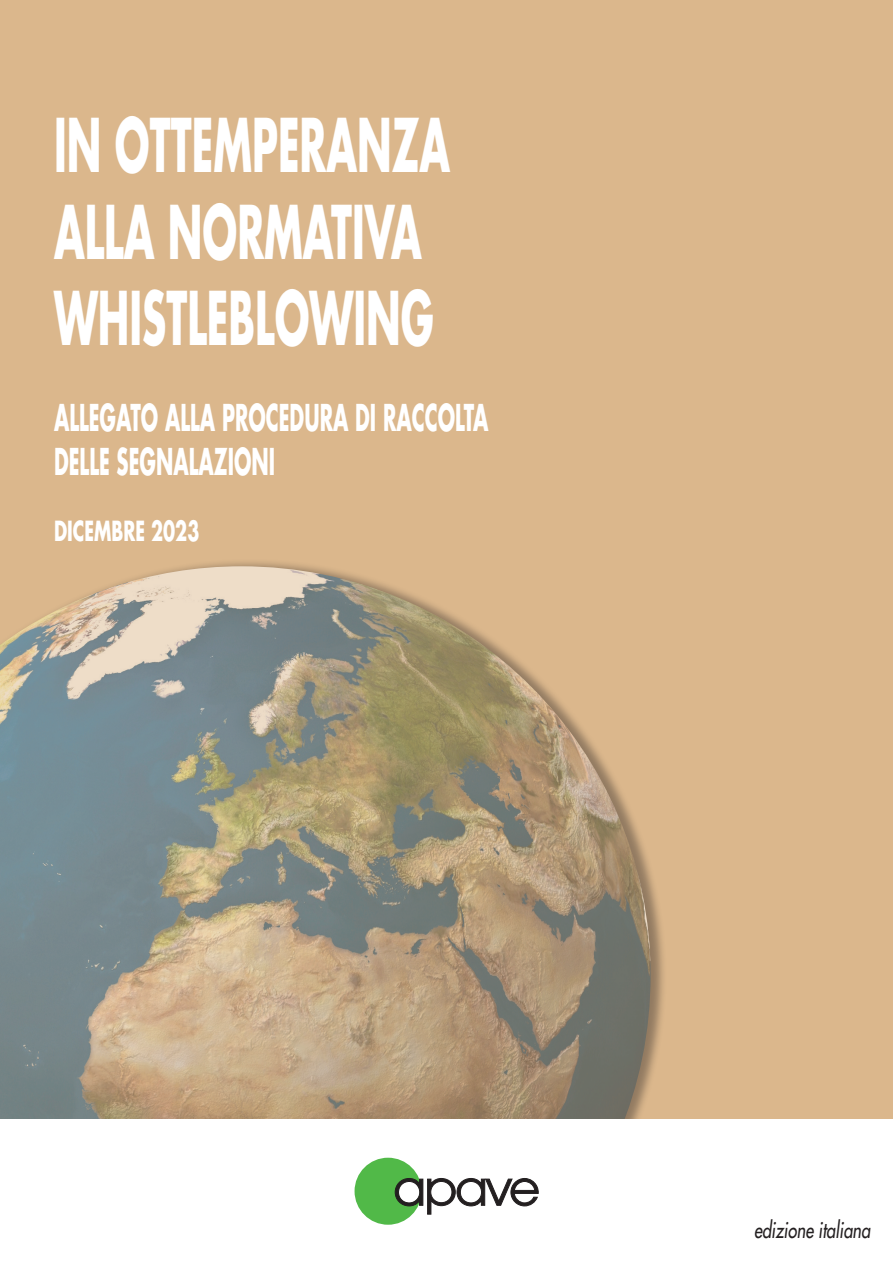
<style>
.page{position:relative;width:893px;height:1263px;background:#fff}
.page>*{position:absolute;margin:0;border:0;box-sizing:border-box;transform-origin:0 0}
.t1{font:700 72px "Futura Std";color:#fff;scale:.55 1}
.t2{font:700 36px "Futura Std";color:#fff;scale:.55 1}
.t3{font:700 27px "Futura Std";color:#fff;scale:.65 1}
.t4{font:italic 500 21.6px "Futura Std";color:#231f20;scale:.76 1}
</style>
<div class="page">
<div style="left:0;top:0;width:893px;height:1118px;background:#dbb78c"></div>
<div style="left:0;top:558px;width:667px;height:560px;background:#231f20;opacity:.75"></div>
<img style="left:0;top:566px;width:651px;height:552px">
<div style="left:355px;top:1158px;width:67px;height:67px;background:#51b948;border-radius:50%"></div>
<svg style="left:395px;top:1178px;width:144px;height:36px"></svg>
<p class="t1" style="left:54px;top:97px;width:722px">IN OTTEMPERANZA</p>
<p class="t1" style="left:54px;top:184px;width:671px">ALLA NORMATIVA</p>
<p class="t1" style="left:54px;top:270px;width:692px">WHISTLEBLOWING</p>
<p class="t2" style="left:54px;top:394px;width:792px">ALLEGATO ALLA PROCEDURA DI RACCOLTA</p>
<p class="t2" style="left:54px;top:437px;width:404px">DELLE SEGNALAZIONI</p>
<p class="t3" style="left:54px;top:513px;width:225px">DICEMBRE 2023</p>
<p class="t4" style="left:754px;top:1216px;width:155px">edizione italiana</p>
</div>
